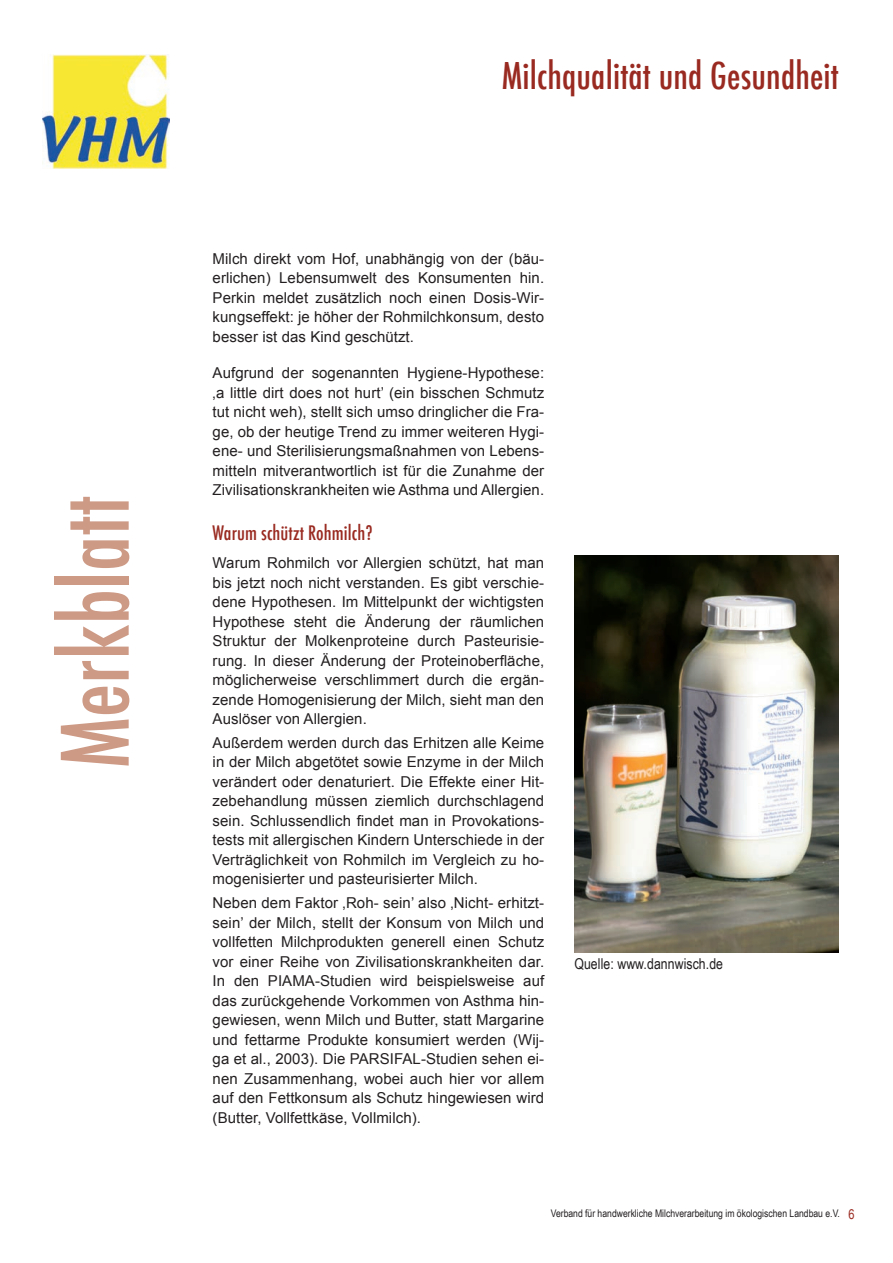
<style>
.page{position:relative;width:893px;height:1263px;background:#fff}
.page>*{position:absolute;margin:0;border:0;box-sizing:border-box;transform-origin:0 0}
.t1{font:500 condensed 90px "Futura";color:#cd9a86}
.t2{font:500 condensed 36px "Futura";letter-spacing:.005em;color:#992a21}
.t3{font:500 condensed 19.5px "Futura";letter-spacing:.005em;color:#992a21}
.t4{font:15px/19.5px "Arial";letter-spacing:.005em;color:#231f20;text-align:justify}
.t5{font:15px "Arial Narrow";letter-spacing:.005em;color:#231f20}
.t6{font:10.5px "Arial Narrow";color:#231f20}
.s1{font-size:13.5px;color:#992a21}
</style>
<div class="page">
<img style="left:42px;top:54px;width:128px;height:115px">
<img style="left:574px;top:555px;width:265px;height:398px">
<h1 class="t1" style="left:38px;top:768px;width:274px;rotate:-90deg">Merkblatt</h1>
<h2 class="t2" style="left:502px;top:52px;width:339px">Milchqualität und Gesundheit</h2>
<p class="t4" style="left:213px;top:249px;width:333px">Milch direkt vom Hof, unabhängig von der (bäu&shy;erlichen) Lebensumwelt des Konsumenten hin.<br>Perkin meldet zusätzlich noch einen Dosis-Wir&shy;kungseffekt: je höher der Rohmilchkonsum, desto besser ist das Kind geschützt.</p>
<p class="t4" style="left:213px;top:364px;width:333px">Aufgrund der sogenannten Hygiene-Hypothese: ‚a little dirt does not hurt’ (ein bisschen Schmutz tut nicht weh), stellt sich umso dringlicher die Fra&shy;ge, ob der heutige Trend zu immer weiteren Hygi&shy;ene- und Sterilisierungsmaßnahmen von Lebens&shy;mitteln mitverantwortlich ist für die Zunahme der Zivilisationskrankheiten wie Asthma und Allergien.</p>
<h3 class="t3" style="left:213px;top:520px;width:162px">Warum schützt Rohmilch?</h3>
<p class="t4" style="left:213px;top:553px;width:333px">Warum Rohmilch vor Allergien schützt, hat man bis jetzt noch nicht verstanden. Es gibt verschie&shy;dene Hypothesen. Im Mittelpunkt der wichtigsten Hypothese steht die Änderung der räumlichen Struktur der Molkenproteine durch Pasteurisie&shy;rung. In dieser Änderung der Proteinoberfläche, möglicherweise verschlimmert durch die ergän&shy;zende Homogenisierung der Milch, sieht man den Auslöser von Allergien.</p>
<p class="t4" style="left:213px;top:733px;width:333px">Außerdem werden durch das Erhitzen alle Keime in der Milch abgetötet sowie Enzyme in der Milch verändert oder denaturiert. Die Effekte einer Hit&shy;zebehandlung müssen ziemlich durchschlagend sein. Schlussendlich findet man in Provokations&shy;tests mit allergischen Kindern Unterschiede in der Verträglichkeit von Rohmilch im Vergleich zu ho&shy;mogenisierter und pasteurisierter Milch.</p>
<p class="t4" style="left:213px;top:893px;width:333px">Neben dem Faktor ‚Roh- sein’ also ‚Nicht- erhitzt&shy;sein’ der Milch, stellt der Konsum von Milch und vollfetten Milchprodukten generell einen Schutz vor einer Reihe von Zivilisationskrankheiten dar.<br>In den PIAMA-Studien wird beispielsweise auf das zurückgehende Vorkommen von Asthma hin&shy;gewiesen, wenn Milch und Butter, statt Margarine und fettarme Produkte konsumiert werden (Wij&shy;ga et al., 2003). Die PARSIFAL-Studien sehen ei&shy;nen Zusammenhang, wobei auch hier vor allem auf den Fettkonsum als Schutz hingewiesen wird (Butter, Vollfettkäse, Vollmilch).</p>
<p class="t5" style="left:574px;top:955px;width:150px">Quelle: www.dannwisch.de</p>
<p class="t6" style="left:551px;top:1207px;width:305px">Verband für handwerkliche Milchverarbeitung im ökologischen Landbau e.V. <span class="s1">6</span></p>
</div>
